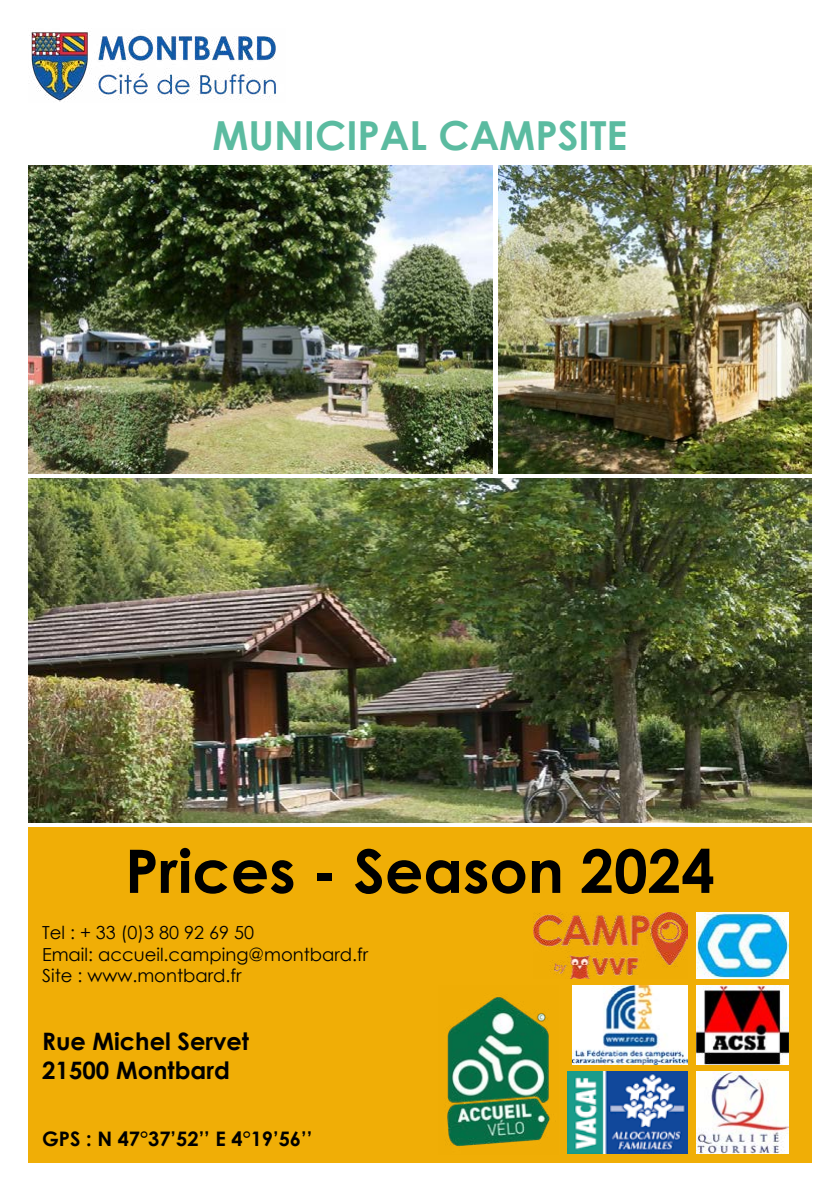
<style>
.page{position:relative;width:840px;height:1191px;background:#fff}
.page>*{position:absolute;margin:0;border:0;box-sizing:border-box;transform-origin:0 0}
.t1{font:700 60px "Century Gothic";color:#000}
.t2{font:700 40px "Century Gothic";color:#5bbba0}
.t3{font:700 24px/28.8px "Century Gothic";color:#000}
.t4{font:700 20px "Century Gothic";color:#000}
.t5{font:18px/21.6px "Century Gothic";color:#000}
</style>
<div class="page">
<div style="left:28px;top:827px;width:783px;height:335px;background:#f0ae06"></div>
<img style="left:29px;top:31px;width:247px;height:71px">
<img style="left:445px;top:997px;width:105px;height:150px">
<img style="left:533px;top:912px;width:154px;height:66px">
<img style="left:696px;top:985px;width:91px;height:79px">
<img style="left:567px;top:1072px;width:120px;height:81px">
<img style="left:572px;top:985px;width:115px;height:79px">
<img style="left:696px;top:1072px;width:91px;height:81px">
<img style="left:696px;top:912px;width:91px;height:66px">
<img style="left:28px;top:166px;width:464px;height:307px">
<img style="left:498px;top:166px;width:313px;height:307px">
<img style="left:28px;top:478px;width:783px;height:344px">
<h2 class="t2" style="left:212px;top:105px;width:416px">MUNICIPAL CAMPSITE</h2>
<h1 class="t1" style="left:125px;top:825px;width:591px">Prices - Season 2024</h1>
<p class="t5" style="left:42px;top:921px;width:327px">Tel : + 33 (0)3 80 92 69 50<br>Email: accueil.camping@montbard.fr<br>Site : www.montbard.fr</p>
<h3 class="t3" style="left:42px;top:1026px;width:208px">Rue Michel Servet<br>21500 Montbard</h3>
<p class="t4" style="left:42px;top:1124px;width:272px">GPS : N 47°37’52’’ E 4°19’56’’</p>
</div>
